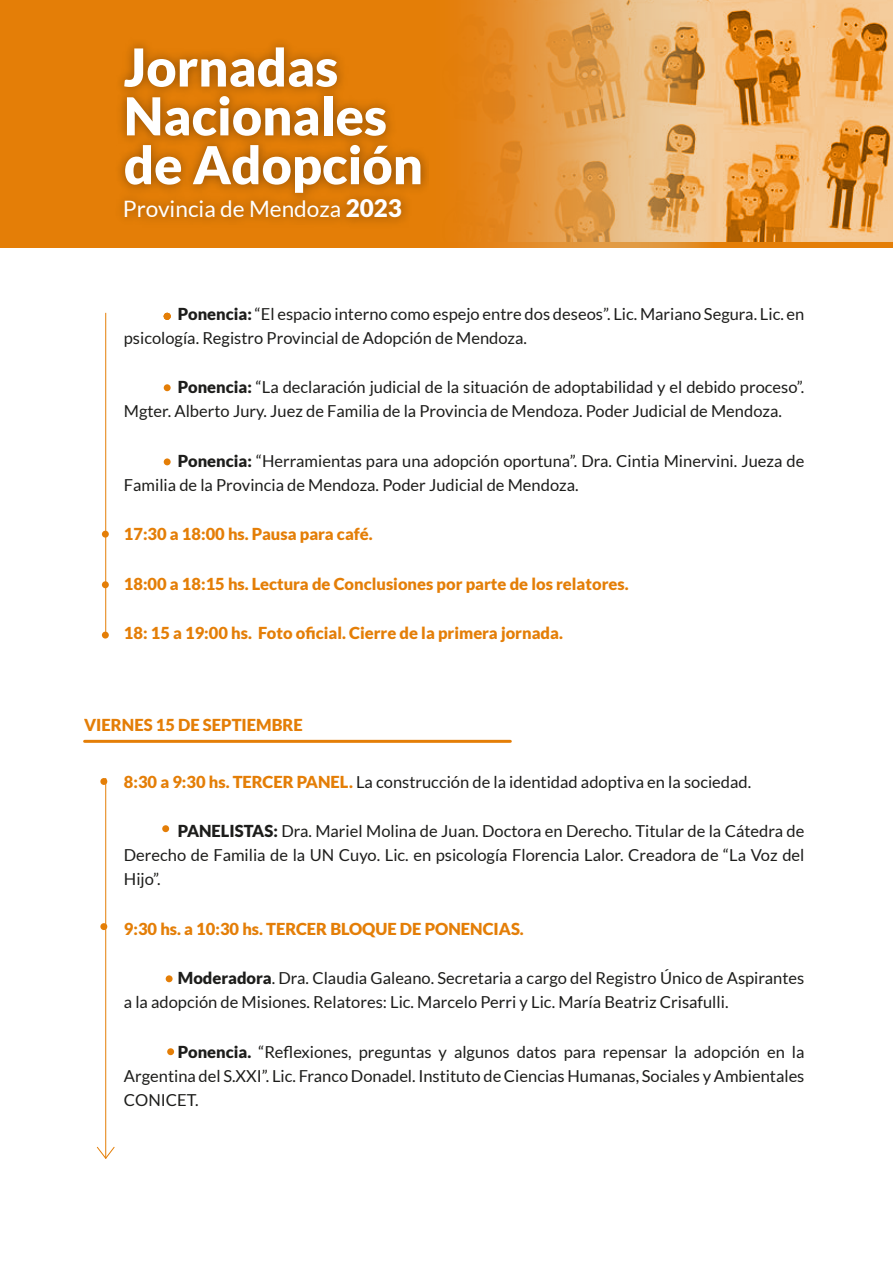
<style>
.page{position:relative;width:893px;height:1263px;background:#fff}
.page>*{position:absolute;margin:0;border:0;box-sizing:border-box;transform-origin:0 0}
.t1{font:900 52.35px/48.9px "Lato";color:#fff}
.t2{font:22.65px "Lato";color:#fff}
.t3{font:16.5px/24px "Lato";color:#1d1d1b}
.t4{font:900 16.5px "Lato";color:#e47e07}
.s1{font-weight:900;font-size:24.3px}
.s2{font-weight:900}
.s3{font-weight:900;color:#e47e07}
</style>
<div class="page">
<hr style="left:105px;top:313px;width:1px;height:845px;background:#e47e07">
<div style="left:102px;top:531px;width:7px;height:7px;background:#e47e07;border-radius:50%"></div>
<div style="left:164px;top:384px;width:7px;height:7px;background:#e47e07;border-radius:50%"></div>
<div style="left:164px;top:458px;width:7px;height:7px;background:#e47e07;border-radius:50%"></div>
<div style="left:89px;top:635px;width:34px;height:143px;background:#fff;border-radius:10px"></div>
<hr style="left:85px;top:740px;width:425px;height:3px;background:#e47e07">
<div style="left:102px;top:581px;width:7px;height:7px;background:#e47e07;border-radius:50%"></div>
<div style="left:102px;top:632px;width:7px;height:6px;background:#e47e07;border-radius:50%"></div>
<div style="left:164px;top:313px;width:7px;height:7px;background:#e47e07;border-radius:50%"></div>
<div style="left:100px;top:778px;width:7px;height:7px;background:#e47e07;border-radius:50%"></div>
<div style="left:100px;top:923px;width:7px;height:7px;background:#e47e07;border-radius:50%"></div>
<svg style="left:0;top:0;width:893px;height:248px;background:#d97806"></svg>
<img style="left:714px;top:0;width:179px;height:242px">
<svg style="left:464px;top:0;width:250px;height:248px;background:#e3a051"></svg>
<svg style="left:96px;top:1146px;width:19px;height:13px"></svg>
<div style="left:166px;top:975px;width:7px;height:7px;background:#e47e07;border-radius:50%"></div>
<div style="left:162px;top:825px;width:7px;height:7px;background:#e47e07;border-radius:50%"></div>
<div style="left:167px;top:1048px;width:7px;height:7px;background:#e47e07;border-radius:50%"></div>
<h1 class="t1" style="left:124px;top:42px;width:301px">Jornadas<br>Nacionales de Adopción</h1>
<h2 class="t2" style="left:123px;top:196px;width:281px">Provincia de Mendoza <span class="s1">2023</span></h2>
<p class="t3" style="left:124px;top:301px;width:682px;text-indent:54px"><span class="s2">Ponencia:</span> “El espacio interno como espejo entre dos deseos”. Lic. Mariano Segura. Lic. en psicología. Registro Provincial de Adopción de Mendoza.</p>
<p class="t3" style="left:124px;top:375px;width:682px;text-indent:54px"><span class="s2">Ponencia:</span> “La declaración judicial de la situación de adoptabilidad y el debido proceso”.<br>Mgter. Alberto Jury. Juez de Familia de la Provincia de Mendoza. Poder Judicial de Mendoza.</p>
<p class="t3" style="left:124px;top:449px;width:682px;text-indent:54px"><span class="s2">Ponencia:</span> “Herramientas para una adopción oportuna”. Dra. Cintia Minervini. Jueza de<br>Familia de la Provincia de Mendoza. Poder Judicial de Mendoza.</p>
<p class="t4" style="left:124px;top:524px;width:250px">17:30 a 18:00 hs. Pausa para café.</p>
<p class="t4" style="left:124px;top:574px;width:506px">18:00 a 18:15 hs. Lectura de Conclusiones por parte de los relatores.</p>
<p class="t4" style="left:124px;top:623px;width:441px">18: 15 a 19:00 hs. Foto oficial. Cierre de la primera jornada.</p>
<p class="t4" style="left:84px;top:715px;width:220px">VIERNES 15 DE SEPTIEMBRE</p>
<p class="t3" style="left:124px;top:770px;width:629px"><span class="s3">8:30 a 9:30 hs. TERCER PANEL.</span> La construcción de la identidad adoptiva en la sociedad.</p>
<p class="t3" style="left:124px;top:819px;width:682px;text-align:justify;text-indent:54px"><span class="s2">PANELISTAS:</span> Dra. Mariel Molina de Juan. Doctora en Derecho. Titular de la Cátedra de Derecho de Familia de la UN Cuyo. Lic. en psicología Florencia Lalor. Creadora de “La Voz del Hijo”.</p>
<p class="t4" style="left:124px;top:919px;width:401px">9:30 hs. a 10:30 hs. TERCER BLOQUE DE PONENCIAS.</p>
<p class="t3" style="left:124px;top:966px;width:682px;text-indent:54px"><span class="s2">Moderadora</span>. Dra. Claudia Galeano. Secretaria a cargo del Registro Único de Aspirantes a la adopción de Misiones. Relatores: Lic. Marcelo Perri y Lic. María Beatriz Crisafulli.</p>
<p class="t3" style="left:124px;top:1040px;width:682px;text-align:justify;text-indent:54px"><span class="s2">Ponencia.</span> “Reflexiones, preguntas y algunos datos para repensar la adopción en la Argentina del S.XXI”. Lic. Franco Donadel. Instituto de Ciencias Humanas, Sociales y Ambientales CONICET.</p>
</div>
